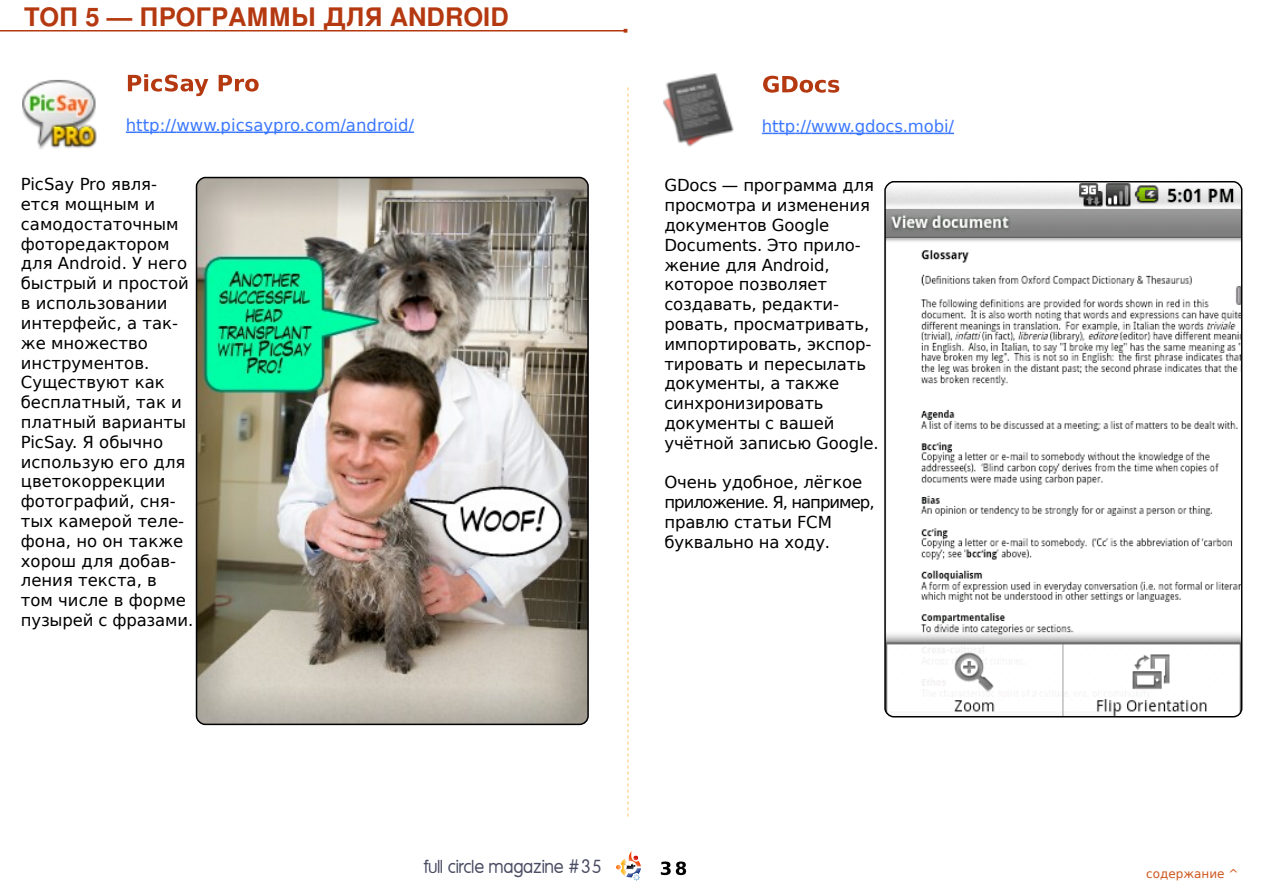
<style>
.page{position:relative;width:1263px;height:893px;background:#fff}
.page>*{position:absolute;margin:0;border:0;box-sizing:border-box;transform-origin:0 0}
.t1{font:700 25.5px "Free Sans";color:#b53910}
.t2{font:18px "Mg Open Modata";color:#4a4c63}
.t3{font:16.5px/19.8px "DejaVu Sans";letter-spacing:-.01em;color:#000}
.t4{font:16.5px "DejaVu Sans";color:#3b78ff}
.t5{font:12px "DejaVu Sans";color:#cd581e}
</style>
<div class="page">
<svg style="left:627px;top:87px;width:2px;height:729px"></svg>
<img style="left:616px;top:851px;width:25px;height:30px">
<svg style="left:661px;top:861px;width:25px;height:14px"></svg>
<hr style="left:0;top:30px;width:625px;height:2px;background:#b53910">
<svg style="left:126px;top:74px;width:288px;height:60px"></svg>
<svg style="left:762px;top:76px;width:192px;height:59px"></svg>
<img style="left:195px;top:176px;width:394px;height:550px">
<svg style="left:884px;top:181px;width:359px;height:537px"></svg>
<img style="left:22px;top:79px;width:75px;height:71px">
<img style="left:663px;top:73px;width:71px;height:74px">
<h1 class="t1" style="left:24px;top:1px;width:486px">TОП 5 — ПРОГРАММЫ ДЛЯ ANDROID</h1>
<p class="t4" style="left:126px;top:116px;width:290px">http://www.picsaypro.com/android/</p>
<p class="t3" style="left:21px;top:175px;width:174px">PicSay Pro явля&shy;ется мощным и самодостаточным фоторедактором для Android. У него быстрый и простой в использовании интерфейс, а так&shy;же множество инструментов.<br>Существуют как бесплатный, так и платный варианты<br>PicSay. Я обычно использую его для цветокоррекции фотографий, сня&shy;тых камерой теле&shy;фона, но он также хорош для добав&shy;ления текста, в<br>том числе в форме пузырей с фразами.</p>
<p class="t4" style="left:762px;top:117px;width:194px">http://www.gdocs.mobi/</p>
<p class="t3" style="left:664px;top:176px;width:216px">GDocs — программа для просмотра и изменения документов Google<br>Documents. Это прило&shy;жение для Android, которое позволяет создавать, редакти&shy;ровать, просматривать, импортировать, экспор&shy;тировать и пересылать документы, а также синхронизировать документы с вашей учётной записью Google.</p>
<p class="t3" style="left:664px;top:473px;width:212px">Очень удобное, лёгкое приложение. Я, например, правлю статьи FCM буквально на ходу.</p>
<p class="t2" style="left:424px;top:857px;width:180px">full circle magazine #35</p>
<p class="t5" style="left:1146px;top:867px;width:94px">содержание ^</p>
</div>
